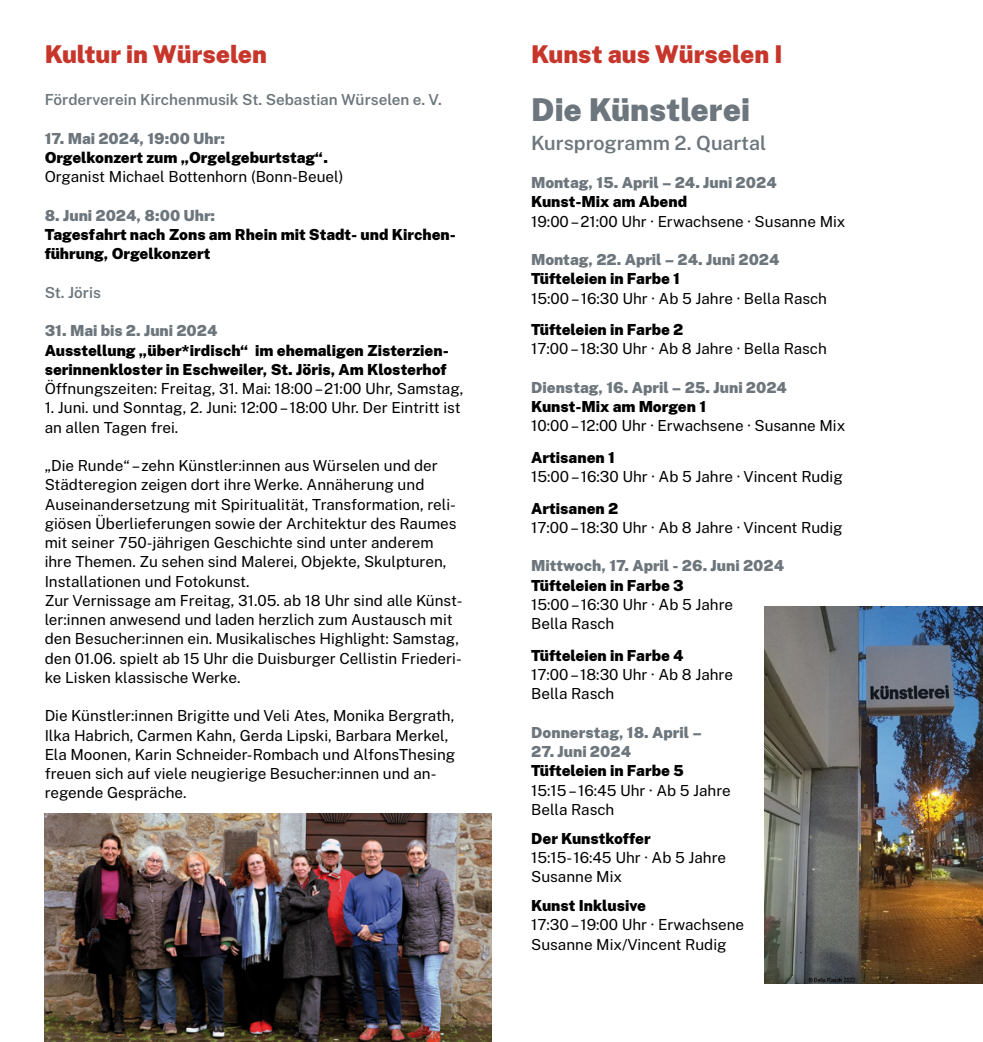
<style>
.page{position:relative;width:983px;height:1042px;background:#fff}
.page>*{position:absolute;margin:0;border:0;box-sizing:border-box;transform-origin:0 0}
.KuKa_Head{font:900 31.5px "Public Sans";color:#6c767c}
.KuKa_Head-2{font:900 24.5px "Public Sans";color:#c7362b}
.KuKa_Head-3{font:600 19.6px "Public Sans";color:#6c767c}
.KuKa_Copy{font:15.22px/19.2px "Public Sans";color:#000}
.KuKa_Copy-2{font:900 15.22px/19.2px "Public Sans";color:#000}
.KuKa_Copy-3{font:900 15.22px "Public Sans";color:#6c767c}
.KuKa_Copy-4{font:600 15.22px "Public Sans";color:#6c767c}
</style>
<div class="page">
<img style="left:45px;top:814px;width:446px;height:228px">
<img style="left:764px;top:606px;width:218px;height:377px">
<p class="KuKa_Head-2" style="left:45px;top:35px;width:224px">Kultur in Würselen</p>
<p class="KuKa_Head-2" style="left:531px;top:35px;width:253px">Kunst aus Würselen I</p>
<p class="KuKa_Head" style="left:531px;top:85px;width:220px">Die Künstlerei</p>
<p class="KuKa_Head-3" style="left:531px;top:128px;width:236px">Kursprogramm 2. Quartal</p>
<p class="KuKa_Copy-4" style="left:45px;top:89px;width:399px">Förderverein Kirchenmusik St. Sebastian Würselen e. V.</p>
<p class="KuKa_Copy-3" style="left:45px;top:126px;width:182px">17. Mai 2024, 19:00 Uhr:</p>
<p class="KuKa_Copy-2" style="left:45px;top:147px;width:285px">Orgelkonzert zum „Orgelgeburtstag“.</p>
<p class="KuKa_Copy" style="left:45px;top:166px;width:300px">Organist Michael Bottenhorn (Bonn-Beuel)</p>
<p class="KuKa_Copy-3" style="left:45px;top:203px;width:172px">8. Juni 2024, 8:00 Uhr:</p>
<p class="KuKa_Copy-2" style="left:45px;top:224px;width:413px">Tagesfahrt nach Zons am Rhein mit Stadt- und Kirchen&shy;führung, Orgelkonzert</p>
<p class="KuKa_Copy-4" style="left:45px;top:281px;width:58px">St. Jöris</p>
<p class="KuKa_Copy-3" style="left:45px;top:319px;width:174px">31. Mai bis 2. Juni 2024</p>
<p class="KuKa_Copy-2" style="left:45px;top:339px;width:405px">Ausstellung „über*irdisch“ im ehemaligen Zisterzien&shy;serinnenkloster in Eschweiler, St. Jöris, Am Klosterhof</p>
<p class="KuKa_Copy" style="left:45px;top:378px;width:420px">Öffnungszeiten: Freitag, 31. Mai: 18:00 – 21:00 Uhr, Samstag,</p>
<p class="KuKa_Copy" style="left:45px;top:397px;width:417px">1. Juni. und Sonntag, 2. Juni: 12:00 – 18:00 Uhr. Der Eintritt ist an allen Tagen frei.</p>
<p class="KuKa_Copy" style="left:45px;top:455px;width:413px">„Die Runde“ – zehn Künstler:innen aus Würselen und der Städteregion zeigen dort ihre Werke. Annäherung und Auseinandersetzung mit Spiritualität, Transformation, reli&shy;giösen Überlieferungen sowie der Architektur des Raumes mit seiner 750-jährigen Geschichte sind unter anderem ihre Themen. Zu sehen sind Malerei, Objekte, Skulpturen, Installationen und Fotokunst.</p>
<p class="KuKa_Copy" style="left:45px;top:590px;width:419px">Zur Vernissage am Freitag, 31.05. ab 18 Uhr sind alle Künst&shy;ler:innen anwesend und laden herzlich zum Austausch mit den Besucher:innen ein. Musikalisches Highlight: Samstag, den 01.06. spielt ab 15 Uhr die Duisburger Cellistin Friederi&shy;ke Lisken klassische Werke.</p>
<p class="KuKa_Copy" style="left:45px;top:705px;width:412px">Die Künstler:innen Brigitte und Veli Ates, Monika Bergrath, Ilka Habrich, Carmen Kahn, Gerda Lipski, Barbara Merkel, Ela Moonen, Karin Schneider-Rombach und AlfonsThesing freuen sich auf viele neugierige Besucher:innen und an&shy;regende Gespräche.</p>
<p class="KuKa_Copy-3" style="left:531px;top:171px;width:247px">Montag, 15. April – 24. Juni 2024</p>
<p class="KuKa_Copy-2" style="left:531px;top:191px;width:157px">Kunst-Mix am Abend</p>
<p class="KuKa_Copy" style="left:531px;top:211px;width:316px">19:00 – 21:00 Uhr · Erwachsene · Susanne Mix</p>
<p class="KuKa_Copy-3" style="left:531px;top:248px;width:250px">Montag, 22. April – 24. Juni 2024</p>
<p class="KuKa_Copy-2" style="left:531px;top:268px;width:150px">Tüfteleien in Farbe 1</p>
<p class="KuKa_Copy" style="left:531px;top:288px;width:297px">15:00 – 16:30 Uhr · Ab 5 Jahre · Bella Rasch</p>
<p class="KuKa_Copy-2" style="left:531px;top:319px;width:154px">Tüfteleien in Farbe 2</p>
<p class="KuKa_Copy" style="left:531px;top:338px;width:297px">17:00 – 18:30 Uhr · Ab 8 Jahre · Bella Rasch</p>
<p class="KuKa_Copy-3" style="left:531px;top:376px;width:257px">Dienstag, 16. April – 25. Juni 2024</p>
<p class="KuKa_Copy-2" style="left:531px;top:396px;width:176px">Kunst-Mix am Morgen 1</p>
<p class="KuKa_Copy" style="left:531px;top:415px;width:315px">10:00 – 12:00 Uhr · Erwachsene · Susanne Mix</p>
<p class="KuKa_Copy-2" style="left:531px;top:446px;width:85px">Artisanen 1</p>
<p class="KuKa_Copy" style="left:531px;top:466px;width:313px">15:00 – 16:30 Uhr · Ab 5 Jahre · Vincent Rudig</p>
<p class="KuKa_Copy-2" style="left:531px;top:497px;width:88px">Artisanen 2</p>
<p class="KuKa_Copy" style="left:531px;top:517px;width:313px">17:00 – 18:30 Uhr · Ab 8 Jahre · Vincent Rudig</p>
<p class="KuKa_Copy-3" style="left:531px;top:554px;width:254px">Mittwoch, 17. April - 26. Juni 2024</p>
<p class="KuKa_Copy-2" style="left:531px;top:574px;width:154px">Tüfteleien in Farbe 3</p>
<p class="KuKa_Copy" style="left:531px;top:594px;width:203px">15:00 – 16:30 Uhr · Ab 5 Jahre</p>
<p class="KuKa_Copy" style="left:531px;top:613px;width:85px">Bella Rasch</p>
<p class="KuKa_Copy-2" style="left:531px;top:644px;width:154px">Tüfteleien in Farbe 4</p>
<p class="KuKa_Copy" style="left:531px;top:664px;width:203px">17:00 – 18:30 Uhr · Ab 8 Jahre</p>
<p class="KuKa_Copy" style="left:531px;top:683px;width:85px">Bella Rasch</p>
<p class="KuKa_Copy-3" style="left:531px;top:720px;width:172px">Donnerstag, 18. April –</p>
<p class="KuKa_Copy-3" style="left:531px;top:740px;width:101px">27. Juni 2024</p>
<p class="KuKa_Copy-2" style="left:531px;top:760px;width:154px">Tüfteleien in Farbe 5</p>
<p class="KuKa_Copy" style="left:531px;top:779px;width:201px">15:15 – 16:45 Uhr · Ab 5 Jahre</p>
<p class="KuKa_Copy" style="left:531px;top:799px;width:85px">Bella Rasch</p>
<p class="KuKa_Copy-2" style="left:531px;top:827px;width:121px">Der Kunstkoffer</p>
<p class="KuKa_Copy" style="left:531px;top:847px;width:196px">15:15- 16:45 Uhr · Ab 5 Jahre</p>
<p class="KuKa_Copy" style="left:531px;top:866px;width:92px">Susanne Mix</p>
<p class="KuKa_Copy-2" style="left:531px;top:894px;width:116px">Kunst Inklusive</p>
<p class="KuKa_Copy" style="left:531px;top:914px;width:214px">17:30 – 19:00 Uhr · Erwachsene</p>
<p class="KuKa_Copy" style="left:531px;top:933px;width:197px">Susanne Mix/Vincent Rudig</p>
</div>
